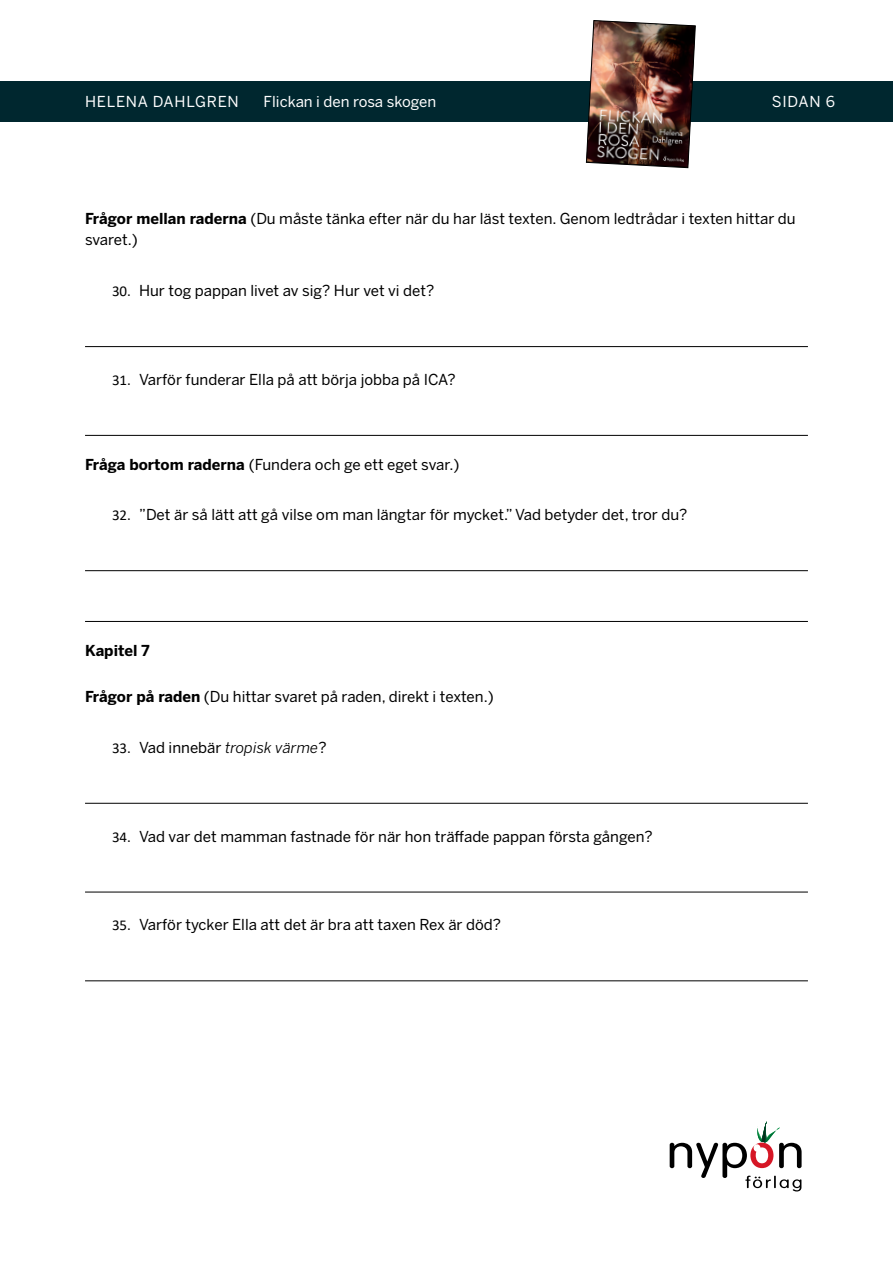
<style>
.page{position:relative;width:893px;height:1263px;background:#fff}
.page>*{position:absolute;margin:0;border:0;box-sizing:border-box;transform-origin:0 0}
.t1{font:15px/21px "Benton Sans";color:#000}
.t2{font:15px "Benton Sans";letter-spacing:.005em;color:#fff}
.t3{font:italic 15px "Benton Sans";color:#000}
.t4{font:15px "Benton Sans";letter-spacing:.05em;color:#fff}
.t5{font:700 15px "Benton Sans";color:#000}
.s1{font-weight:700}
.s2{font-family:"Calibri"}
.s3{font-family:"Calibri";font-style:normal}
.s4{font-style:normal}
</style>
<div class="page">
<div style="left:0;top:81px;width:893px;height:40px;background:#00272f"></div>
<svg style="left:670px;top:1121px;width:132px;height:70px"></svg>
<img style="left:586px;top:20px;width:110px;height:148px">
<hr style="left:85px;top:346px;width:723px;height:1px;background:#000">
<hr style="left:85px;top:435px;width:723px;height:1px;background:#000">
<hr style="left:85px;top:570px;width:723px;height:1px;background:#000">
<hr style="left:85px;top:621px;width:723px;height:1px;background:#000">
<hr style="left:85px;top:803px;width:723px;height:1px;background:#000">
<hr style="left:85px;top:892px;width:723px;height:1px;background:#000">
<hr style="left:85px;top:980px;width:723px;height:1px;background:#000">
<p class="t4" style="left:85px;top:93px;width:155px">HELENA DAHLGREN</p>
<p class="t2" style="left:264px;top:93px;width:174px">Flickan i den rosa skogen</p>
<p class="t2" style="left:772px;top:93px;width:65px">SIDAN 6</p>
<p class="t1" style="left:85px;top:209px;width:712px"><span class="s1">Frågor mellan raderna</span> (Du måste tänka efter när du har läst texten. Genom ledtrådar i texten hittar du svaret.)</p>
<p class="t1" style="left:112px;top:281px;width:324px"><span class="s2">30.</span> Hur tog pappan livet av sig? Hur vet vi det?</p>
<p class="t1" style="left:112px;top:369px;width:345px"><span class="s2">31.</span> Varför funderar Ella på att börja jobba på ICA?</p>
<p class="t1" style="left:85px;top:454px;width:376px"><span class="s1">Fråga bortom raderna</span> (Fundera och ge ett eget svar.)</p>
<p class="t1" style="left:112px;top:505px;width:577px"><span class="s2">32.</span> ”Det är så lätt att gå vilse om man längtar för mycket.” Vad betyder det, tror du?</p>
<p class="t5" style="left:85px;top:641px;width:66px">Kapitel 7</p>
<p class="t1" style="left:85px;top:686px;width:410px"><span class="s1">Frågor på raden</span> (Du hittar svaret på raden, direkt i texten.)</p>
<p class="t3" style="left:112px;top:739px;width:216px"><span class="s3">33.</span> <span class="s4">Vad innebär</span> tropisk värme<span class="s4">?</span></p>
<p class="t1" style="left:112px;top:826px;width:542px"><span class="s2">34.</span> Vad var det mamman fastnade för när hon träffade pappan första gången?</p>
<p class="t1" style="left:112px;top:915px;width:391px"><span class="s2">35.</span> Varför tycker Ella att det är bra att taxen Rex är död?</p>
</div>
